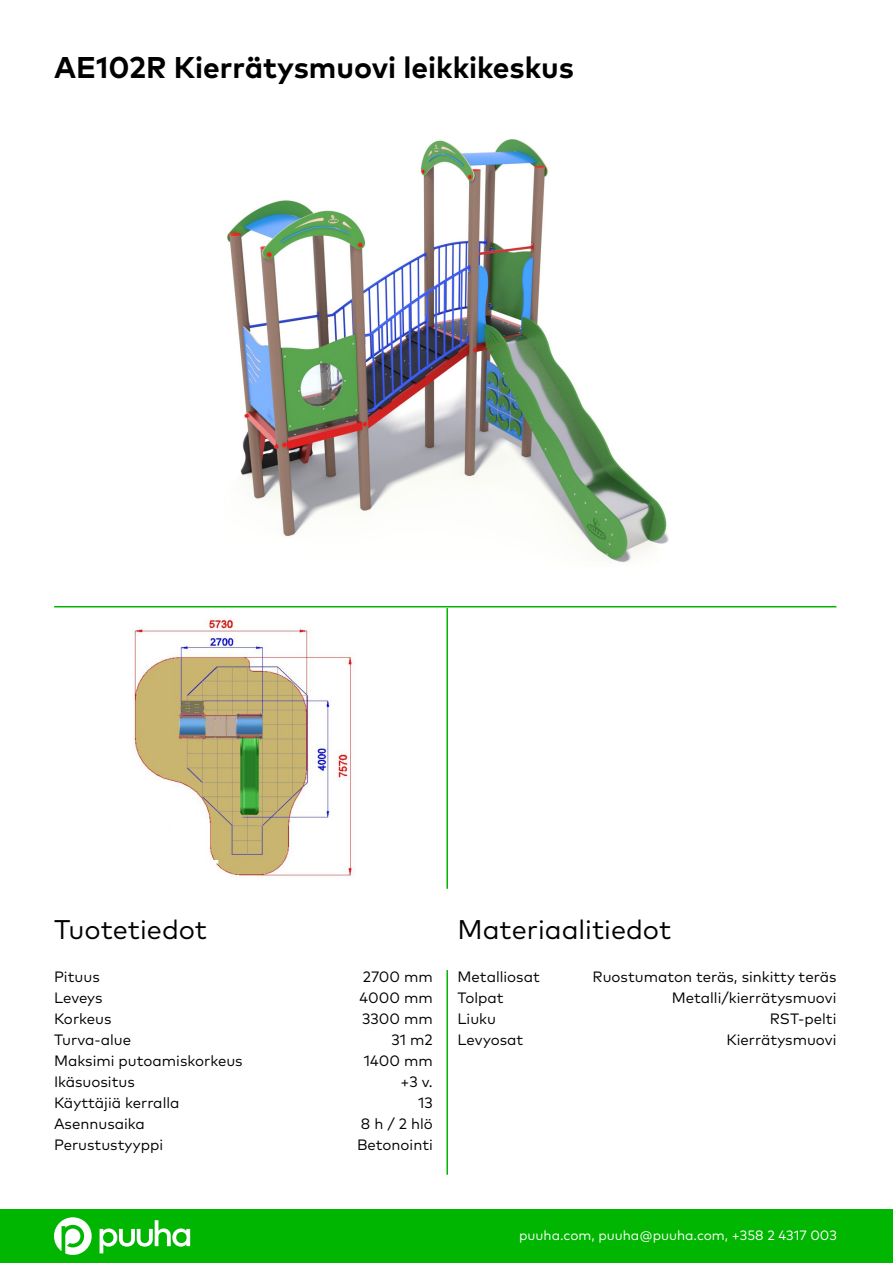
<style>
.page{position:relative;width:893px;height:1263px;background:#fff}
.page>*{position:absolute;margin:0;border:0;box-sizing:border-box;transform-origin:0 0}
.t1{font:700 30px "Mark Pro";color:#000}
.t2{font:27px "Mark Pro";color:#000}
.t3{font:15px/21px "Mark Pro";color:#000;text-align:right}
.t4{font:13.5px "Mark Pro";color:#fff}
</style>
<div class="page">
<div style="left:0;top:1209px;width:893px;height:54px;background:#00b600"></div>
<hr style="left:446px;top:970px;width:2px;height:205px;background:#00b600">
<hr style="left:446px;top:608px;width:2px;height:281px;background:#00b600">
<hr style="left:54px;top:606px;width:782px;height:1px;background:#00b600">
<svg style="left:54px;top:1217px;width:38px;height:38px"></svg>
<svg style="left:100px;top:1220px;width:90px;height:33px"></svg>
<img style="left:227px;top:139px;width:442px;height:424px">
<img style="left:133px;top:619px;width:222px;height:258px">
<h1 class="t1" style="left:54px;top:44px;width:521px">AE102R Kierrätysmuovi leikkikeskus</h1>
<h2 class="t2" style="left:54px;top:909px;width:155px">Tuotetiedot</h2>
<h2 class="t2" style="left:458px;top:909px;width:215px">Materiaalitiedot</h2>
<p class="t3" style="left:593px;top:965px;width:245px">Ruostumaton teräs, sinkitty teräs<br>Metalli/kierrätysmuovi<br>RST-pelti<br>Kierrätysmuovi</p>
<p class="t3" style="left:458px;top:965px;width:84px;text-align:left">Metalliosat<br>Tolpat<br>Liuku<br>Levyosat</p>
<p class="t3" style="left:54px;top:965px;width:190px;text-align:left">Pituus<br>Leveys<br>Korkeus<br>Turva-alue<br>Maksimi putoamiskorkeus<br>Ikäsuositus<br>Käyttäjiä kerralla<br>Asennusaika<br>Perustustyyppi</p>
<p class="t3" style="left:357px;top:965px;width:77px">2700 mm<br>4000 mm<br>3300 mm<br>31 m2<br>1400 mm +3 v.<br>13<br>8 h / 2 hlö<br>Betonointi</p>
<p class="t4" style="left:519px;top:1225px;width:319px">puuha.com, puuha@puuha.com, +358 2 4317 003</p>
</div>
